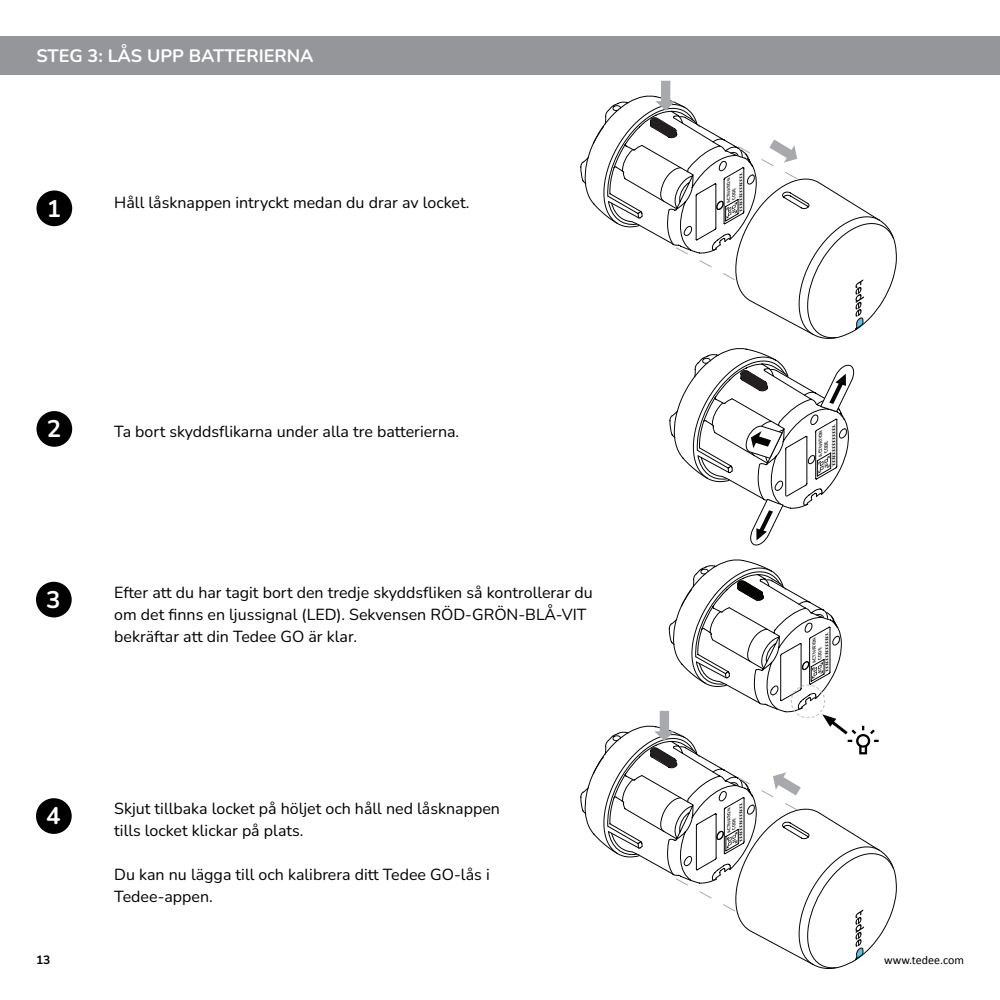
<style>
.page{position:relative;width:1000px;height:1000px;background:#fff}
.page>*{position:absolute;margin:0;border:0;box-sizing:border-box;transform-origin:0 0}
.t1{font:700 24px "Nunito";color:#fff}
.t2{font:700 18px "Nunito";color:#fff}
.t3{font:16px/22px "Nunito";color:#000}
.t4{font:12px "Calibri";color:#000}
.t5{font:700 12px "Nunito";color:#000}
.t6{font:italic 700 4.7px/5.6px "Nunito";color:#070908;scale:.93 1}
.t7{font:italic 700 4.5px/5.4px "Nunito";color:#070908;scale:.93 1}
.t8{font:italic 700 4.5px "Nunito";color:#070908;scale:.92 1}
.t9{font:italic 700 4.4px/5.2px "Nunito";color:#070908;scale:.94 1}
</style>
<div class="page">
<div style="left:0;top:36px;width:1000px;height:38px;background:#949699"></div>
<div style="left:36px;top:190px;width:36px;height:36px;background:#000;border-radius:50%"></div>
<div style="left:36px;top:411px;width:36px;height:36px;background:#000;border-radius:50%"></div>
<div style="left:36px;top:798px;width:36px;height:36px;background:#000;border-radius:50%"></div>
<div style="left:36px;top:582px;width:36px;height:35px;background:#000;border-radius:50%"></div>
<svg style="left:580px;top:81px;width:317px;height:258px"></svg>
<svg style="left:669px;top:348px;width:186px;height:198px"></svg>
<svg style="left:580px;top:560px;width:317px;height:409px"></svg>
<p class="t2" style="left:36px;top:44px;width:279px">STEG 3: LÅS UPP BATTERIERNA</p>
<p class="t1" style="left:47px;top:192px;width:16px">1</p>
<p class="t3" style="left:114px;top:191px;width:357px">Håll låsknappen intryckt medan du drar av locket.</p>
<p class="t1" style="left:47px;top:412px;width:16px">2</p>
<p class="t3" style="left:114px;top:420px;width:346px">Ta bort skyddsflikarna under alla tre batterierna.</p>
<p class="t1" style="left:46px;top:583px;width:16px">3</p>
<p class="t3" style="left:114px;top:581px;width:480px">Efter att du har tagit bort den tredje skyddsfliken så kontrollerar du om det finns en ljussignal (LED). Sekvensen RÖD-GRÖN-BLÅ-VIT bekräftar att din Tedee GO är klar.</p>
<p class="t1" style="left:46px;top:800px;width:16px">4</p>
<p class="t3" style="left:114px;top:797px;width:387px">Skjut tillbaka locket på höljet och håll ned låsknappen tills locket klickar på plats.</p>
<p class="t3" style="left:114px;top:863px;width:377px">Du kan nu lägga till och kalibrera ditt Tedee GO-lås i<br>Tedee-appen.</p>
<p class="t9" style="left:726px;top:199px;width:28px;text-indent:-3px;rotate:-90deg">ACTIVATION<br>CODE</p>
<p class="t9" style="left:738px;top:211px;width:46px;rotate:-90deg">XXXXXXXXXXXXXX</p>
<p class="t9" style="left:726px;top:829px;width:28px;text-indent:-3px;rotate:-90deg">ACTIVATION<br>CODE</p>
<p class="t9" style="left:738px;top:841px;width:46px;rotate:-90deg">XXXXXXXXXXXXXX</p>
<p class="t6" style="left:818px;top:452px;width:30px;text-indent:-3px;rotate:-90deg">ACTIVATION<br>CODE</p>
<p class="t6" style="left:831px;top:465px;width:50px;rotate:-90deg">XXXXXXXXXXXXXX</p>
<p class="t7" style="left:812px;top:659px;width:29px;text-indent:-3px;rotate:-90deg">ACTIVATION<br>CODE</p>
<p class="t8" style="left:824px;top:671px;width:48px;rotate:-90deg">XXXXXXXXXXXXXX</p>
<p class="t5" style="left:36px;top:952px;width:16px">13</p>
<p class="t4" style="left:884px;top:952px;width:81px">www.tedee.com</p>
</div>
